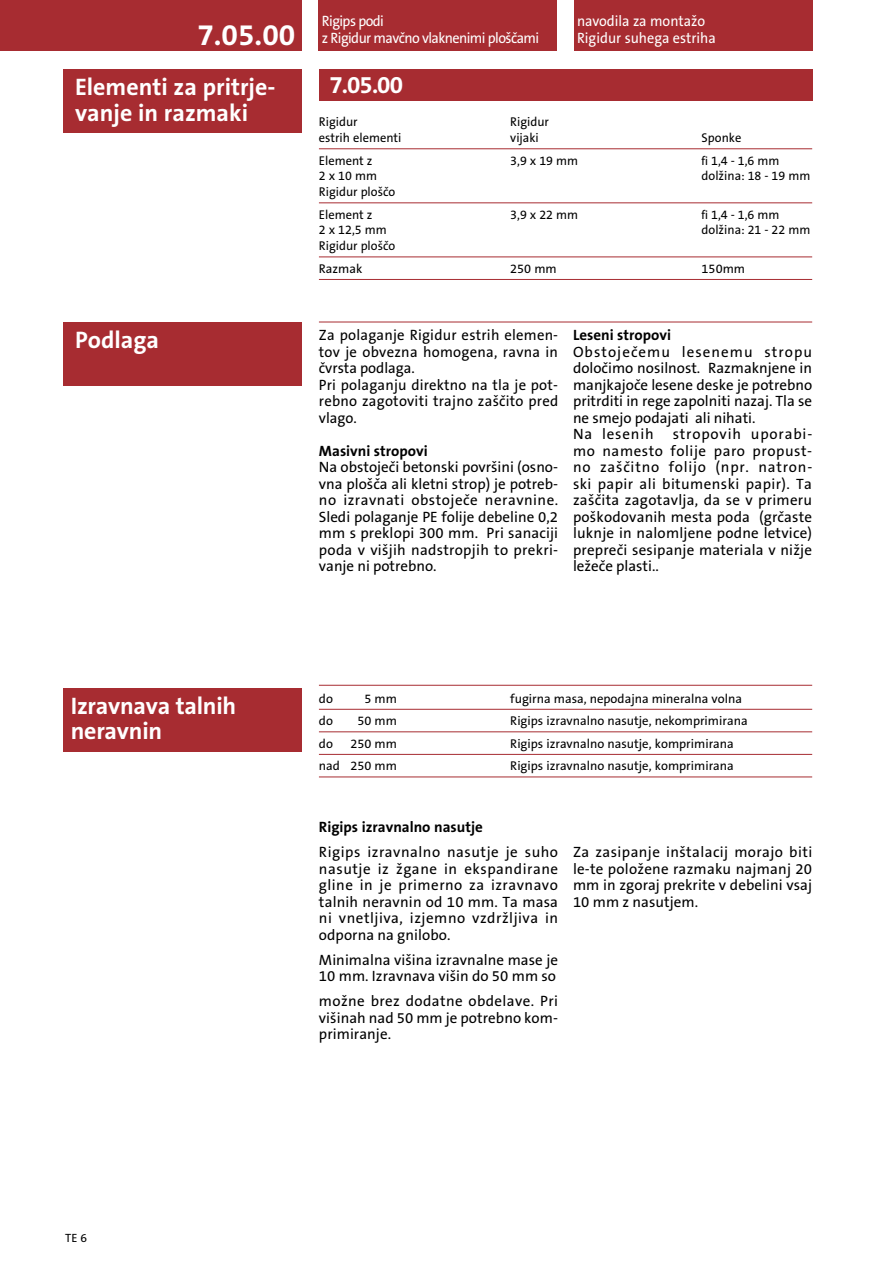
<style>
.page{position:relative;width:893px;height:1263px;background:#fff}
.page>*{position:absolute;margin:0;border:0;box-sizing:border-box;transform-origin:0 0}
.t1{font:700 30px "The Sans B7";color:#fff}
.t2{font:700 24.3px "The Sans B7";color:#fff}
.t3{font:700 24px/25.5px "The Sans B7";color:#fff}
.t4{font:15px/16.5px "The Sans B5 Plain";letter-spacing:.005em;color:#000;text-align:justify}
.t5{font:700 15px "The Sans B7";color:#000}
.t6{font:15px/17px "The Sans B5 Plain";letter-spacing:-.04em;color:#fff;scale:.95 1}
.t7{font:15px/17px "The Sans B5 Plain";color:#fff;scale:.95 1}
.t8{font:12.75px/22.5px "The Sans B5 Plain";color:#000}
.t9{font:12px "The Sans B5 Plain";color:#000}
.s1{font-family:"Myriad Pro"}
</style>
<div class="page">
<div style="left:319px;top:69px;width:493px;height:32px;background:#a72c31"></div>
<div style="left:64px;top:69px;width:238px;height:64px;background:#a72c31"></div>
<div style="left:64px;top:322px;width:238px;height:64px;background:#a72c31"></div>
<hr style="left:319px;top:322px;width:493px;height:1px;background:#a72c31">
<div style="left:64px;top:688px;width:238px;height:63px;background:#a72c31"></div>
<div style="left:319px;top:0;width:238px;height:51px;background:#a72c31"></div>
<div style="left:574px;top:0;width:238px;height:51px;background:#a72c31"></div>
<div style="left:0;top:0;width:301px;height:51px;background:#a72c31"></div>
<hr style="left:319px;top:148px;width:493px;height:1px;background:#a72c31">
<hr style="left:319px;top:203px;width:493px;height:1px;background:#a72c31">
<hr style="left:319px;top:257px;width:493px;height:1px;background:#a72c31">
<hr style="left:319px;top:279px;width:493px;height:1px;background:#a72c31">
<hr style="left:319px;top:685px;width:493px;height:1px;background:#a72c31">
<hr style="left:319px;top:709px;width:493px;height:1px;background:#a72c31">
<hr style="left:319px;top:731px;width:493px;height:1px;background:#a72c31">
<hr style="left:319px;top:754px;width:493px;height:1px;background:#a72c31">
<hr style="left:319px;top:777px;width:493px;height:1px;background:#a72c31">
<h1 class="t1" style="left:197px;top:17px;width:99px">7.05.00</h1>
<p class="t6" style="left:322px;top:12px;width:230px">Rigips podi<br>z Rigidur mavčno vlaknenimi ploščami</p>
<p class="t7" style="left:577px;top:12px;width:148px">navodila za montažo<br>Rigidur suhega estriha</p>
<h3 class="t3" style="left:75px;top:75px;width:202px">Elementi za pritrje-</h3>
<h2 class="t2" style="left:330px;top:71px;width:75px">7.05.00</h2>
<h3 class="t3" style="left:75px;top:100px;width:175px">vanje in razmaki</h3>
<p class="t8" style="left:319px;top:111px;width:40px">Rigidur</p>
<p class="t8" style="left:510px;top:111px;width:40px">Rigidur</p>
<p class="t8" style="left:319px;top:127px;width:84px">estrih elementi</p>
<p class="t8" style="left:510px;top:127px;width:30px">vijaki</p>
<p class="t8" style="left:702px;top:127px;width:41px">Sponke</p>
<p class="t8" style="left:319px;top:149px;width:55px">Element z</p>
<p class="t8" style="left:510px;top:149px;width:69px">3,9 x 19 mm</p>
<p class="t8" style="left:702px;top:149px;width:79px"><span class="s1">fi</span> 1,4 - 1,6 mm</p>
<p class="t8" style="left:319px;top:165px;width:60px">2 x 10 mm</p>
<p class="t8" style="left:702px;top:165px;width:110px">dolžina: 18 - 19 mm</p>
<p class="t8" style="left:319px;top:181px;width:78px">Rigidur ploščo<br>Element z</p>
<p class="t8" style="left:510px;top:203px;width:69px">3,9 x 22 mm</p>
<p class="t8" style="left:702px;top:203px;width:79px"><span class="s1">fi</span> 1,4 - 1,6 mm</p>
<p class="t8" style="left:319px;top:219px;width:69px">2 x 12,5 mm</p>
<p class="t8" style="left:702px;top:219px;width:110px">dolžina: 21 - 22 mm</p>
<p class="t8" style="left:319px;top:235px;width:78px">Rigidur ploščo<br>Razmak</p>
<p class="t8" style="left:510px;top:257px;width:48px">250 mm</p>
<p class="t8" style="left:702px;top:257px;width:45px">150mm</p>
<h3 class="t3" style="left:75px;top:327px;width:86px">Podlaga</h3>
<p class="t4" style="left:319px;top:327px;width:241px;text-align:left">Za polaganje Rigidur estrih elemen&shy;tov je obvezna homogena, ravna in čvrsta podlaga.<br>Pri polaganju direktno na tla je pot&shy;rebno zagotoviti trajno zaščito pred vlago.</p>
<p class="t5" style="left:319px;top:442px;width:110px">Masivni stropovi</p>
<p class="t4" style="left:319px;top:459px;width:241px">Na obstoječi betonski površini (osno&shy;vna plošča ali kletni strop) je potreb&shy;no izravnati obstoječe neravnine.<br>Sledi polaganje PE folije debeline 0,2 mm s preklopi 300 mm. Pri sanaciji poda v višjih nadstropjih to prekri&shy;vanje ni potrebno.</p>
<p class="t5" style="left:573px;top:326px;width:100px">Leseni stropovi</p>
<p class="t4" style="left:573px;top:344px;width:241px;text-align:left">Obstoječemu lesenemu stropu določimo nosilnost. Razmaknjene in manjkajoče lesene deske je potrebno pritrditi in rege zapolniti nazaj. Tla se ne smejo podajati ali nihati.<br>Na lesenih</p>
<p class="t4" style="left:573px;top:426px;width:241px;text-indent:100px">stropovih uporabi&shy;mo namesto folije paro propust&shy;no zaščitno folijo (npr. natron&shy;ski papir ali bitumenski papir). Ta zaščita zagotavlja, da se v primeru poškodovanih mesta poda (grčaste luknje in nalomljene podne letvice) prepreči sesipanje materiala v nižje ležeče plasti..</p>
<h3 class="t3" style="left:71px;top:693px;width:167px">Izravnava talnih neravnin</h3>
<p class="t9" style="left:65px;top:1230px;width:23px">TE 6</p>
<p class="t8" style="left:319px;top:687px;width:16px">do</p>
<p class="t8" style="left:364px;top:687px;width:34px">5 mm</p>
<p class="t8" style="left:510px;top:687px;width:233px">fugirna masa, nepodajna mineralna volna</p>
<p class="t8" style="left:319px;top:710px;width:16px">do</p>
<p class="t8" style="left:357px;top:710px;width:41px">50 mm</p>
<p class="t8" style="left:510px;top:710px;width:239px">Rigips izravnalno nasutje, nekomprimirana</p>
<p class="t8" style="left:319px;top:732px;width:16px">do</p>
<p class="t8" style="left:350px;top:732px;width:48px">250 mm</p>
<p class="t8" style="left:510px;top:732px;width:225px">Rigips izravnalno nasutje, komprimirana</p>
<p class="t8" style="left:319px;top:755px;width:79px">nad 250 mm</p>
<p class="t8" style="left:510px;top:755px;width:225px">Rigips izravnalno nasutje, komprimirana</p>
<p class="t5" style="left:319px;top:818px;width:165px">Rigips izravnalno nasutje</p>
<p class="t4" style="left:319px;top:844px;width:241px">Rigips izravnalno nasutje je suho nasutje iz žgane in ekspandirane gline in je primerno za izravnavo talnih neravnin od 10 mm. Ta masa ni vnetljiva, izjemno vzdržljiva in odporna na gnilobo.</p>
<p class="t4" style="left:319px;top:952px;width:241px">Minimalna višina izravnalne mase je<br>10 mm. Izravnava višin do 50 mm so</p>
<p class="t4" style="left:319px;top:993px;width:241px">možne brez dodatne obdelave. Pri višinah nad 50 mm je potrebno kom&shy;primiranje.</p>
<p class="t4" style="left:573px;top:844px;width:241px">Za zasipanje inštalacij morajo biti le-te položene razmaku najmanj 20 mm in zgoraj prekrite v debelini vsaj 10 mm z nasutjem.</p>
</div>
